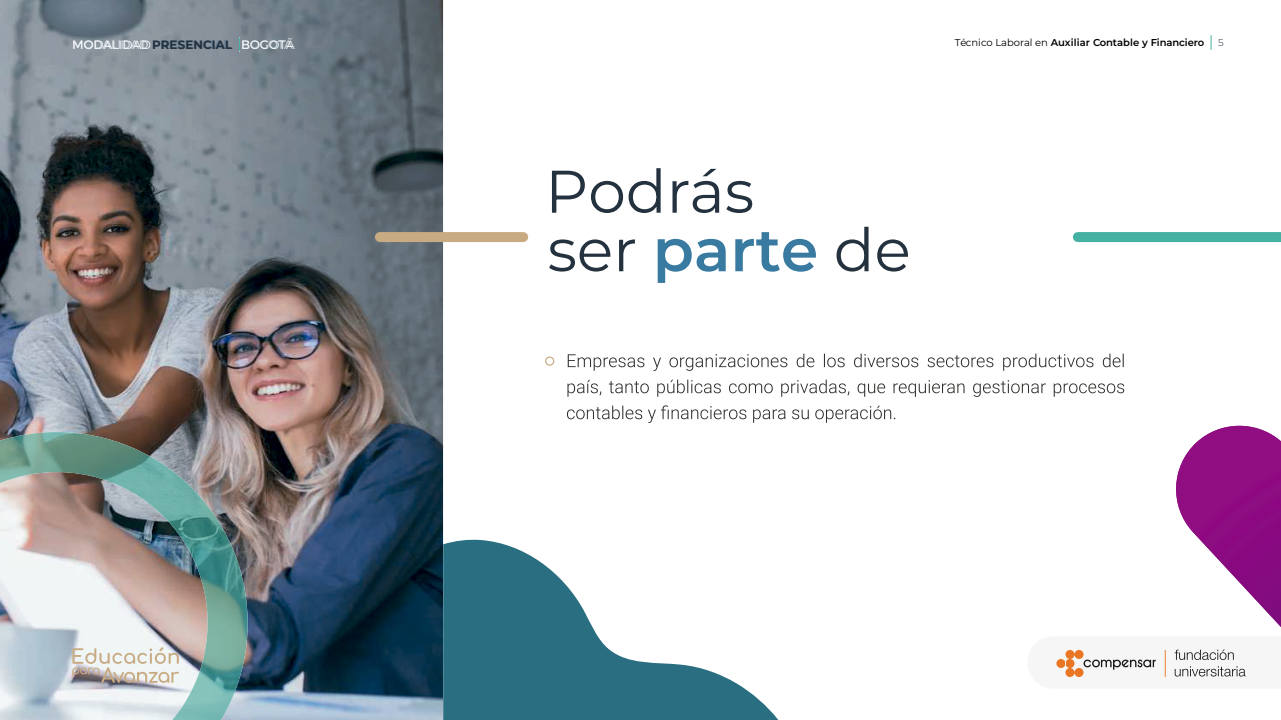
<style>
.page{position:relative;width:1281px;height:720px;background:#fff}
.page>*{position:absolute;margin:0;border:0;box-sizing:border-box;transform-origin:0 0}
.t1{font:60px/58.6px "Montserrat";color:#24313e}
.t2{font:12px "Montserrat";color:#fff}
.t3{font:600 10px "Montserrat";letter-spacing:-.01em;color:#000}
.t4{font:300 10px "Montserrat";color:#24313e}
.s1{font-weight:700;color:#24313e}
.s2{font-weight:400}
.s3{font-weight:600;color:#397aa1}
</style>
<div class="page">
<svg style="left:1210px;top:35px;width:1px;height:15px"></svg>
<img style="left:0;top:0;width:443px;height:720px">
<img style="left:73px;top:40px;width:75px;height:9px">
<img style="left:230px;top:40px;width:8px;height:9px">
<img style="left:153px;top:40px;width:77px;height:9px">
<img style="left:242px;top:38px;width:50px;height:11px">
<div style="left:1077px;top:232px;width:203px;height:10px;background:#45b1a2"></div>
<svg style="left:1056px;top:649px;width:190px;height:29px"></svg>
<svg style="left:239px;top:38px;width:1px;height:13px"></svg>
<div style="left:380px;top:232px;width:143px;height:10px;background:#c8ab83"></div>
<img style="left:0;top:432px;width:248px;height:288px">
<div style="left:545px;top:356px;width:9px;height:10px;border:1px solid #c8ab83;border-radius:50%"></div>
<svg style="left:567px;top:354px;width:556px;height:17px"></svg>
<svg style="left:567px;top:380px;width:556px;height:17px"></svg>
<svg style="left:567px;top:405px;width:328px;height:18px"></svg>
<svg style="left:1176px;top:426px;width:104px;height:200px"></svg>
<svg style="left:443px;top:539px;width:336px;height:181px;fill:#2a6e81"></svg>
<p class="t2" style="left:72px;top:36px;width:224px">MODALIDAD<span class="s1">PRESENCIAL</span> BOGOTÁ</p>
<p class="t3" style="left:954px;top:36px;width:251px"><span class="s2">Técnico Laboral en</span> Auxiliar Contable y Financiero</p>
<p class="t4" style="left:1217px;top:36px;width:7px">5</p>
<h1 class="t1" style="left:545px;top:161px;width:367px">Podrás<br>ser <span class="s3">parte</span> de</h1>
</div>
